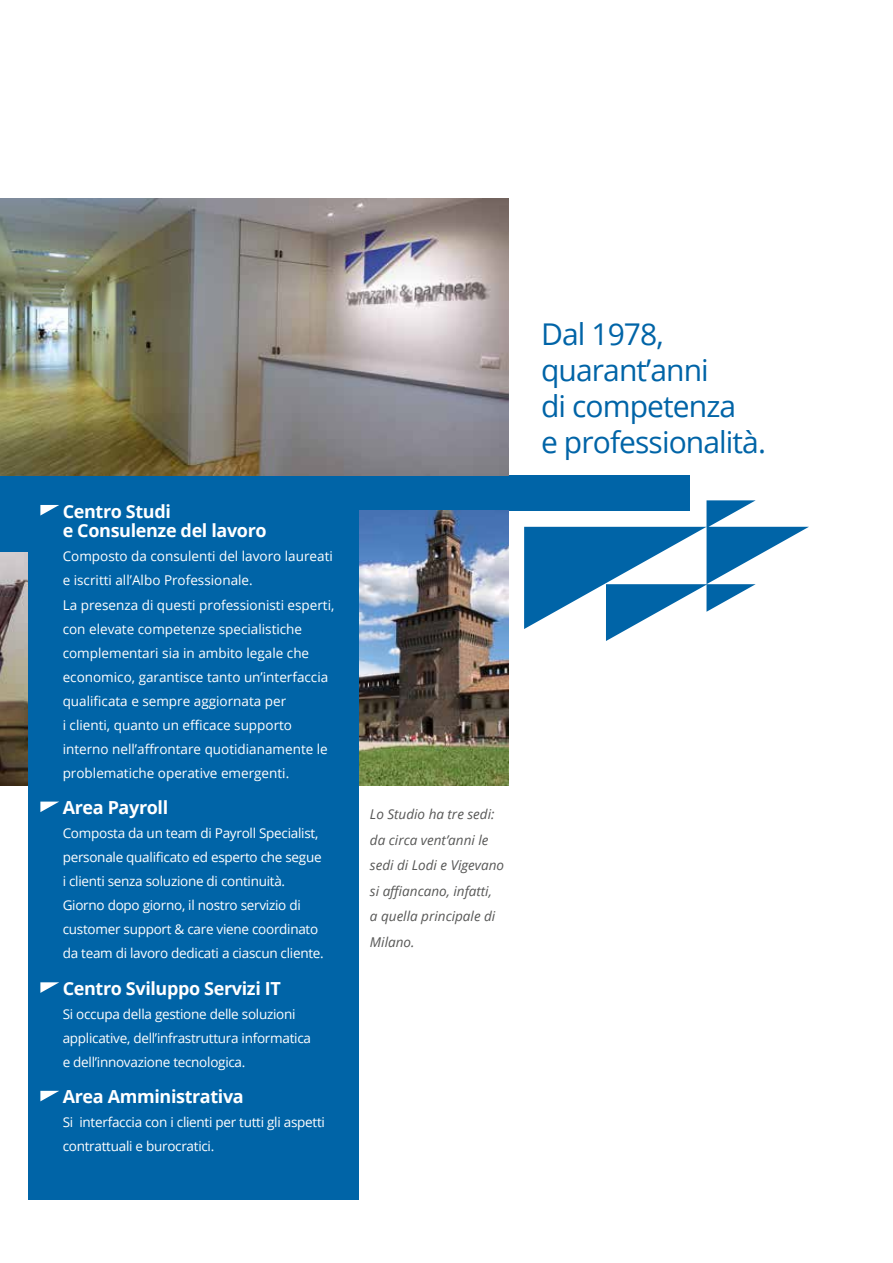
<style>
.page{position:relative;width:893px;height:1263px;background:#fff}
.page>*{position:absolute;margin:0;border:0;box-sizing:border-box;transform-origin:0 0}
.t1{font:30px/36px "Open Sans";letter-spacing:-.03em;color:#0064a7}
.t2{font:700 18px/19.5px "Open Sans";letter-spacing:-.02em;color:#fff}
.t3{font:13.5px/24px "Open Sans";letter-spacing:-.02em;color:#fff}
.t4{font:13.5px/24px "Open Sans";color:#fff}
.t5{font:italic 13.5px/25.5px "Open Sans";color:#575756}
</style>
<div class="page">
<div style="left:296px;top:475px;width:394px;height:35px;background:#0064a7"></div>
<div style="left:0;top:476px;width:296px;height:77px;background:#0064a7"></div>
<img style="left:0;top:553px;width:28px;height:233px">
<img style="left:359px;top:510px;width:150px;height:276px">
<svg style="left:524px;top:500px;width:285px;height:141px"></svg>
<div style="left:28px;top:478px;width:331px;height:721px;background:#0064a7"></div>
<img style="left:0;top:199px;width:509px;height:276px">
<svg style="left:40px;top:505px;width:19px;height:10px"></svg>
<svg style="left:40px;top:801px;width:19px;height:11px"></svg>
<svg style="left:40px;top:982px;width:19px;height:11px"></svg>
<svg style="left:40px;top:1091px;width:19px;height:10px"></svg>
<h2 class="t2" style="left:63px;top:501px;width:205px">Centro Studi<br>e Consulenze del lavoro</h2>
<p class="t4" style="left:63px;top:544px;width:273px">Composto da consulenti del lavoro laureati e iscritti all’Albo Professionale.<br>La presenza di questi professionisti esperti, con elevate competenze specialistiche complementari sia in ambito legale che economico, garantisce tanto un’interfaccia qualificata e sempre aggiornata per<br>i clienti, quanto un efficace supporto interno nell’affrontare quotidianamente le problematiche operative emergenti.</p>
<h2 class="t2" style="left:63px;top:797px;width:107px">Area Payroll</h2>
<p class="t3" style="left:63px;top:821px;width:263px">Composta da un team di Payroll Specialist, personale qualificato ed esperto che segue i clienti senza soluzione di continuità.<br>Giorno dopo giorno, il nostro servizio di customer support &amp; care viene coordinato da team di lavoro dedicati a ciascun cliente.</p>
<h2 class="t2" style="left:63px;top:978px;width:220px">Centro Sviluppo Servizi IT</h2>
<p class="t3" style="left:63px;top:1001px;width:250px">Si occupa della gestione delle soluzioni applicative, dell’infrastruttura informatica e dell’innovazione tecnologica.</p>
<h2 class="t2" style="left:63px;top:1086px;width:183px">Area Amministrativa</h2>
<p class="t3" style="left:63px;top:1110px;width:264px">Si interfaccia con i clienti per tutti gli aspetti contrattuali e burocratici.</p>
<p class="t5" style="left:370px;top:801px;width:136px">Lo Studio ha tre sedi: da circa vent’anni le sedi di Lodi e Vigevano si affiancano, infatti,<br>a quella principale di<br>Milano.</p>
<h1 class="t1" style="left:541px;top:315px;width:226px">Dal 1978, quarant’anni<br>di competenza<br>e professionalità.</h1>
</div>
